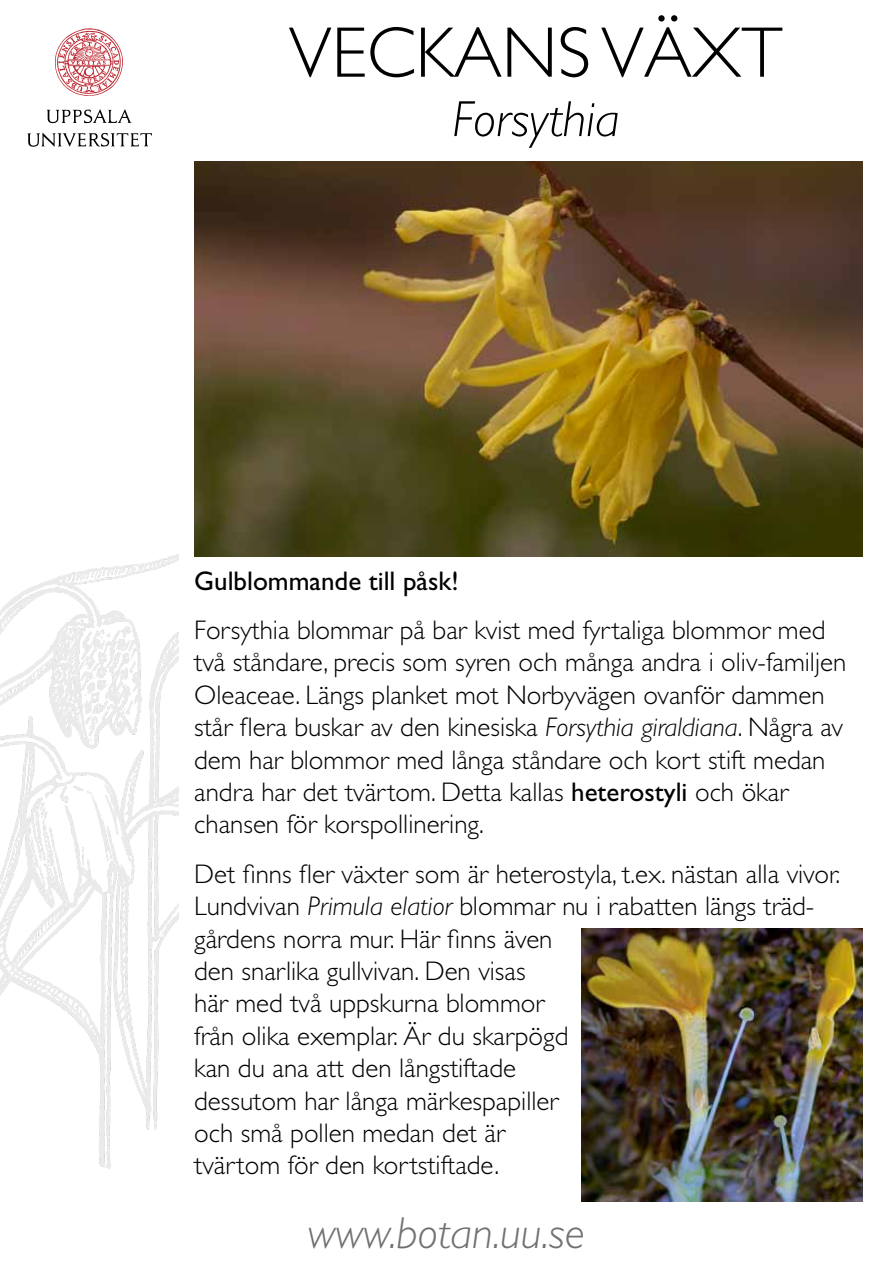
<style>
.page{position:relative;width:893px;height:1263px;background:#fff}
.page>*{position:absolute;margin:0;border:0;box-sizing:border-box;transform-origin:0 0}
.t1{font:300 72px "Gill Alt One";color:#000}
.t2{font:italic 300 51px "Gill Alt One";color:#000}
.t3{font:italic 300 45px "Gill Alt One";color:#707172}
.t4{font:300 27px/32.4px "Gill Alt One";color:#000}
.t5{font:27px "Gill Alt One";color:#000}
.s1{font-style:italic}
.s2{font-weight:400}
</style>
<div class="page">
<img style="left:0;top:554px;width:179px;height:615px">
<svg style="left:47px;top:109px;width:85px;height:14px"></svg>
<svg style="left:27px;top:133px;width:125px;height:14px"></svg>
<svg style="left:55px;top:28px;width:68px;height:68px"></svg>
<img style="left:194px;top:162px;width:669px;height:394px">
<img style="left:582px;top:928px;width:281px;height:273px">
<h1 class="t1" style="left:289px;top:12px;width:495px">VECKANS VÄXT</h1>
<h2 class="t2" style="left:452px;top:90px;width:169px">Forsythia</h2>
<p class="t5" style="left:194px;top:565px;width:266px">Gulblommande till påsk!</p>
<p class="t4" style="left:194px;top:614px;width:653px">Forsythia blommar på bar kvist med fyrtaliga blommor med två ståndare, precis som syren och många andra i oliv-familjen Oleaceae. Längs planket mot Norbyvägen ovanför dammen står flera buskar av den kinesiska <span class="s1">Forsythia giraldiana</span>. Några av dem har blommor med långa ståndare och kort stift medan andra har det tvärtom. Detta kallas <span class="s2">heterostyli</span> och ökar chansen för korspollinering.</p>
<p class="t4" style="left:194px;top:858px;width:648px">Det finns fler växter som är heterostyla, t.ex. nästan alla vivor.<br>Lundvivan <span class="s1">Primula elatior</span> blommar nu i rabatten längs träd&shy;gårdens norra mur. Här finns även<br>den snarlika gullvivan. Den visas<br>här med två uppskurna blommor<br>från olika exemplar. Är du skarpögd<br>kan du ana att den långstiftade<br>dessutom har långa märkespapiller<br>och små pollen medan det är<br>tvärtom för den kortstiftade.</p>
<h3 class="t3" style="left:308px;top:1208px;width:279px">www.botan.uu.se</h3>
</div>
